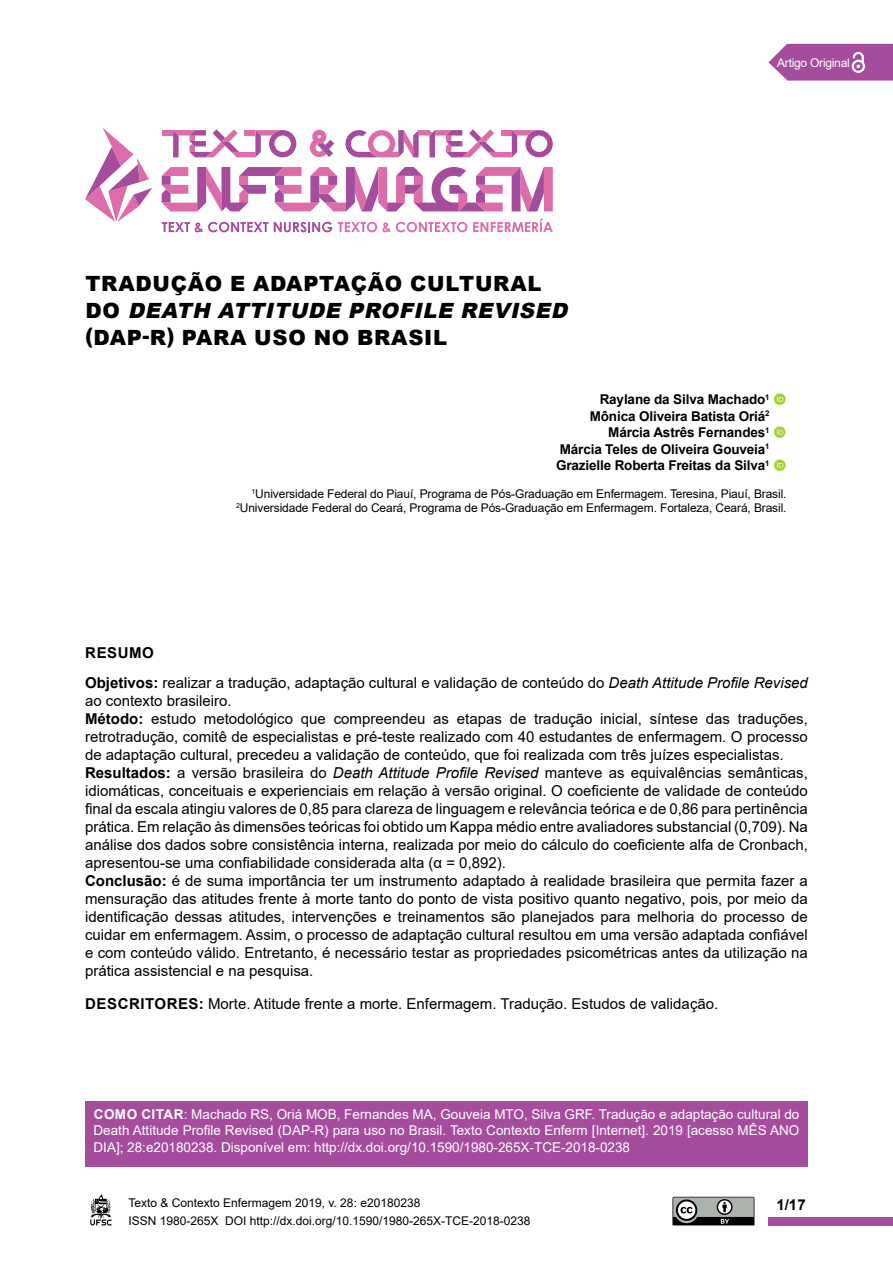
<style>
.page{position:relative;width:893px;height:1263px;background:#fff}
.page>*{position:absolute;margin:0;border:0;box-sizing:border-box;transform-origin:0 0}
.t1{font:900 21px/27px "Arial";letter-spacing:.035em;color:#000}
.t2{font:15px/18px "Arial";color:#000}
.t3{font:700 15px "Arial";color:#000}
.t4{font:13.5px/16.2px "Arial";color:#fff;text-align:justify}
.t5{font:700 13.5px/16.5px "Arial";letter-spacing:-.01em;color:#000;text-align:right}
.t6{font:12px/18px "Arial";letter-spacing:-.01em;color:#000}
.t7{font:12px "Arial";letter-spacing:-.02em;color:#fff}
.s1{font-style:italic}
.s2{font-weight:700}
</style>
<div class="page">
<div style="left:769px;top:1217px;width:124px;height:8px;background:#a54d9c"></div>
<svg style="left:90px;top:1194px;width:22px;height:31px"></svg>
<svg style="left:162px;top:167px;width:391px;height:45px"></svg>
<div style="left:162px;top:130px;width:11px;height:6px;background:#dd6daa"></div>
<svg style="left:173px;top:129px;width:123px;height:28px"></svg>
<svg style="left:310px;top:129px;width:243px;height:28px"></svg>
<svg style="left:162px;top:222px;width:106px;height:10px"></svg>
<svg style="left:274px;top:222px;width:58px;height:10px"></svg>
<svg style="left:338px;top:222px;width:129px;height:10px"></svg>
<svg style="left:473px;top:219px;width:80px;height:13px"></svg>
<svg style="left:85px;top:128px;width:67px;height:94px"></svg>
<svg style="left:768px;top:44px;width:125px;height:37px;background:#af61a7"></svg>
<svg style="left:672px;top:1197px;width:83px;height:29px;background:#777b78"></svg>
<div style="left:85px;top:1101px;width:723px;height:66px;background:#a54d9c"></div>
<h1 class="t1" style="left:85px;top:270px;width:490px">TRADUÇÃO E ADAPTAÇÃO CULTURAL<br>D O <span class="s1">DEATH ATTITUDE PROFILE REVISED </span>(DAP-R) PARA USO NO BRASIL</h1>
<p class="t7" style="left:777px;top:54px;width:74px">Artigo Original</p>
<p class="t5" style="left:556px;top:392px;width:215px">Raylane da Silva Machado<sup>1<br></sup>Mônica Oliveira Batista Oriá<sup>2<br></sup>Márcia Astrês Fernandes<sup>1<br></sup>Márcia Teles de Oliveira Gouveia<sup>1<br></sup>Grazielle Roberta Freitas da Silva<sup>1</sup></p>
<p class="t6" style="left:236px;top:486px;width:552px;line-height:14.4px;text-align:right"><sup>1</sup>Universidade Federal do Piauí, Programa de Pós-Graduação em Enfermagem. Teresina, Piauí, Brasil.<br><sup>2</sup>Universidade Federal do Ceará, Programa de Pós-Graduação em Enfermagem. Fortaleza, Ceará, Brasil.</p>
<p class="t2" style="left:85px;top:637px;width:724px;line-height:30.8px"><span class="s2">RESUMO<br>Objetivos:</span> realizar a tradução, adaptação cultural e validação de conteúdo do <span class="s1">Death Attitude Profile Revised</span></p>
<p class="t2" style="left:85px;top:692px;width:724px">ao contexto brasileiro.<br><span class="s2">Método:</span> estudo metodológico que compreendeu as etapas de tradução inicial, síntese das traduções, retrotradução, comitê de especialistas e pré-teste realizado com 40 estudantes de enfermagem. O processo de adaptação cultural, precedeu a validação de conteúdo, que foi realizada com três juízes especialistas.<br><span class="s2">Resultados:</span> a versão brasileira do <span class="s1">Death Attitude Profile Revised</span> manteve as equivalências semânticas, idiomáticas, conceituais e experienciais em relação à versão original. O coeficiente de validade de conteúdo final da escala atingiu valores de 0,85 para clareza de linguagem e relevância teórica e de 0,86 para pertinência prática. Em relação às dimensões teóricas foi obtido um Kappa médio entre avaliadores substancial (0,709). Na análise dos dados sobre consistência interna, realizada por meio do cálculo do coeficiente alfa de Cronbach, apresentou-se uma confiabilidade considerada alta (α = 0,892).<br><span class="s2">Conclusão:</span> é de suma importância ter um instrumento adaptado à realidade brasileira que permita fazer a mensuração das atitudes frente à morte tanto do ponto de vista positivo quanto negativo, pois, por meio da identificação dessas atitudes, intervenções e treinamentos são planejados para melhoria do processo de cuidar em enfermagem. Assim, o processo de adaptação cultural resultou em uma versão adaptada confiável e com conteúdo válido. Entretanto, é necessário testar as propriedades psicométricas antes da utilização na prática assistencial e na pesquisa.</p>
<p class="t2" style="left:85px;top:995px;width:635px"><span class="s2">DESCRITORES:</span> Morte. Atitude frente a morte. Enfermagem. Tradução. Estudos de validação.</p>
<p class="t4" style="left:94px;top:1106px;width:707px"><span class="s2">COMO CITAR</span>: Machado RS, Oriá MOB, Fernandes MA, Gouveia MTO, Silva GRF. Tradução e adaptação cultural do Death Attitude Profile Revised (DAP-R) para uso no Brasil. Texto Contexto Enferm [Internet]. 2019 [acesso MÊS ANO DIA]; 28:e20180238. Disponível em: http://dx.doi.org/10.1590/1980-265X-TCE-2018-0238</p>
<p class="t6" style="left:128px;top:1194px;width:404px">Texto &amp; Contexto Enfermagem 2019, v. 28: e20180238<br>ISSN 1980-265X DOI http://dx.doi.org/10.1590/1980-265X-TCE-2018-0238</p>
<p class="t3" style="left:776px;top:1194px;width:31px">1/17</p>
</div>
